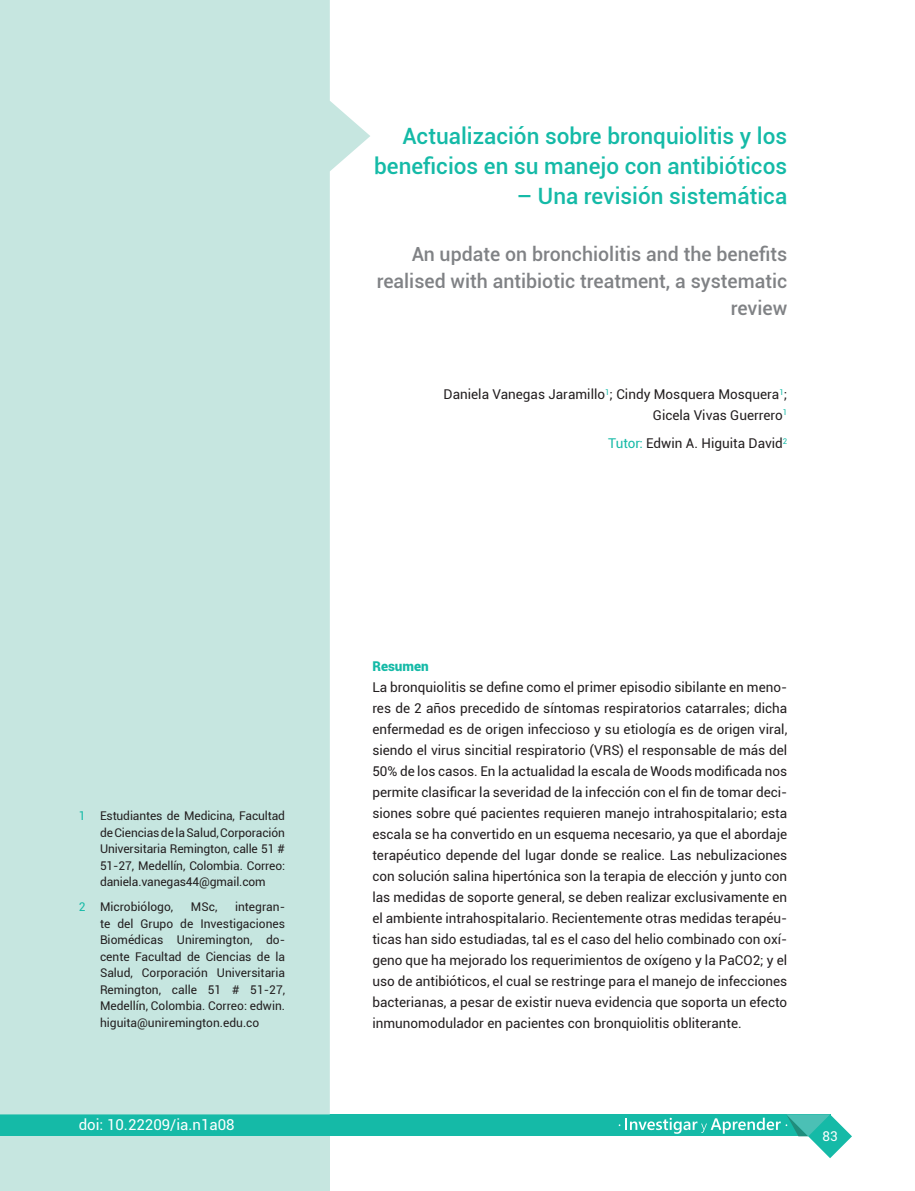
<style>
.page{position:relative;width:915px;height:1191px;background:#fff}
.page>*{position:absolute;margin:0;border:0;box-sizing:border-box;transform-origin:0 0}
.t1{font:500 22.5px/30px "Roboto";color:#15baa7;text-align:right}
.t2{font:500 19.5px/27px "Roboto";color:#808285;text-align:right}
.t3{font:15px "Roboto";color:#fff}
.t4{font:13.5px/21px "Roboto";color:#231f20;text-align:right}
.t5{font:900 13.5px "Roboto";color:#15baa7}
.t6{font:13.5px "Roboto";color:#fff}
.t7{font:12px/16.5px "Roboto";color:#231f20;text-align:justify}
.s1{color:#15baa7}
</style>
<div class="page">
<div style="left:0;top:1114px;width:829px;height:22px;background:#15baa7"></div>
<svg style="left:618px;top:1114px;width:233px;height:44px"></svg>
<svg style="left:0;top:0;width:370px;height:1114px;background:#cbe8e3"></svg>
<div style="left:0;top:1136px;width:330px;height:55px;background:#c6e6e0"></div>
<p class="t7" style="left:100px;top:807px;width:186px;text-indent:-21px"><span class="s1">1</span> Estudiantes de Medicina, Facultad de Ciencias de la Salud, Corporación Universitaria Remington, calle 51 # 51-27, Medellín, Colombia. Correo: daniela.vanegas44@gmail.com</p>
<p class="t7" style="left:79px;top:898px;width:96px"><span class="s1">2</span> Microbiólogo,</p>
<p class="t7" style="left:191px;top:898px;width:28px">MSc,</p>
<p class="t7" style="left:100px;top:898px;width:186px;text-indent:135px">integran&shy;te del Grupo de Investigaciones Biomédicas Uniremington, do&shy;cente Facultad de Ciencias de la Salud, Corporación Universitaria Remington, calle 51 # 51-27, Medellín, Colombia. Correo: edwin. higuita@uniremington.edu.co</p>
<p class="t3" style="left:79px;top:1114px;width:157px">doi: 10.22209/ia.n1a08</p>
<h1 class="t1" style="left:374px;top:121px;width:414px">Actualización sobre bronquiolitis y los beneficios en su manejo con antibióticos</h1>
<h1 class="t1" style="left:516px;top:181px;width:272px">– Una revisión sistemática</h1>
<h2 class="t2" style="left:376px;top:240px;width:412px">An update on bronchiolitis and the benefits realised with antibiotic treatment, a systematic review</h2>
<p class="t4" style="left:443px;top:384px;width:345px;line-height:20.2px">Daniela Vanegas Jaramillo<sup>1</sup>; Cindy Mosquera Mosquera<sup>1</sup>;<br>Gicela Vivas Guerrero<sup>1</sup></p>
<p class="t4" style="left:608px;top:432px;width:180px"><span class="s1">Tutor:</span> Edwin A. Higuita David<sup>2</sup></p>
<p class="t5" style="left:372px;top:656px;width:58px">Resumen</p>
<p class="t4" style="left:372px;top:676px;width:416px;text-align:justify">La bronquiolitis se define como el primer episodio sibilante en meno&shy;res de 2 años precedido de síntomas respiratorios catarrales; dicha enfermedad es de origen infeccioso y su etiología es de origen viral, siendo el virus sincitial respiratorio (VRS) el responsable de más del 50% de los casos. En la actualidad la escala de Woods modificada nos permite clasificar la severidad de la infección con el fin de tomar deci&shy;siones sobre qué pacientes requieren manejo intrahospitalario; esta escala se ha convertido en un esquema necesario, ya que el abordaje terapéutico depende del lugar donde se realice. Las nebulizaciones con solución salina hipertónica son la terapia de elección y junto con las medidas de soporte general, se deben realizar exclusivamente en el ambiente intrahospitalario. Recientemente otras medidas terapéu&shy;ticas han sido estudiadas, tal es el caso del helio combinado con oxí&shy;geno que ha mejorado los requerimientos de oxígeno y la PaCO2; y el uso de antibióticos, el cual se restringe para el manejo de infecciones bacterianas, a pesar de existir nueva evidencia que soporta un efecto inmunomodulador en pacientes con bronquiolitis obliterante.</p>
<p class="t6" style="left:822px;top:1126px;width:17px">83</p>
</div>
